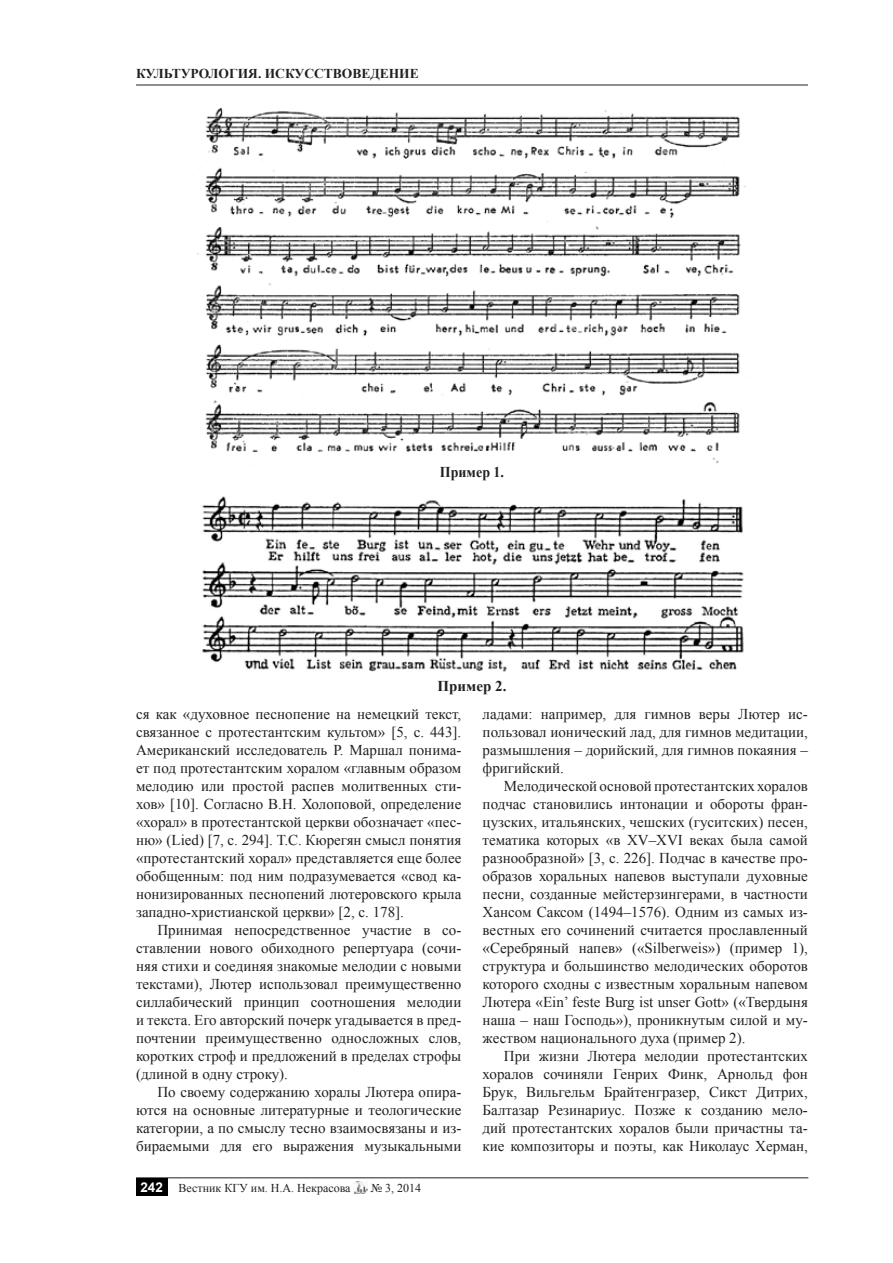
<style>
.page{position:relative;width:893px;height:1263px;background:#fff}
.page>*{position:absolute;margin:0;border:0;box-sizing:border-box;transform-origin:0 0}
.Текст_Статьи{font:15px/18px "Times New Roman";color:#231f20;text-align:justify}
.Литература__слово{font:700 15px "Times New Roman";color:#231f20;scale:.93 1}
.Литература__слово-2{font:700 15px "Times New Roman";color:#231f20}
.t1{font:700 13.5px "Times New Roman";color:#231f20}
.t2{font:12px "Times New Roman";color:#231f20}
.s1{font-family:"Arial";font-weight:700;font-size:13.5px;color:#fff}
</style>
<div class="page">
<hr style="left:136px;top:1177px;width:672px;height:1px;background:#231f20">
<img style="left:354px;top:1181px;width:14px;height:12px">
<div style="left:136px;top:1178px;width:31px;height:17px;background:#000"></div>
<hr style="left:136px;top:85px;width:672px;height:1px;background:#231f20">
<img style="left:197px;top:107px;width:549px;height:356px">
<img style="left:202px;top:496px;width:542px;height:176px">
<p class="t1" style="left:136px;top:64px;width:284px">КУЛЬТУРОЛОГИЯ. ИСКУССТВОВЕДЕНИЕ</p>
<p class="Литература__слово" style="left:440px;top:461px;width:70px">Пример 1.</p>
<p class="Литература__слово-2" style="left:438px;top:675px;width:70px">Пример 2.</p>
<p class="Текст_Статьи" style="left:136px;top:705px;width:327px">ся как «духовное песнопение на немецкий текст, связанное с протестантским культом» [5, с. 443].<br>Американский исследователь Р. Маршал понима&shy;ет под протестантским хоралом «главным образом мелодию или простой распев молитвенных сти&shy;хов» [10]. Согласно В.Н. Холоповой, определение «хорал» в протестантской церкви обозначает «пес&shy;ню» (Lied) [7, с. 294]. Т.С. Кюрегян смысл понятия «протестантский хорал» представляется еще более обобщенным: под ним подразумевается «свод ка&shy;нонизированных песнопений лютеровского крыла западно-христианской церкви» [2, с. 178].</p>
<p class="Текст_Статьи" style="left:136px;top:921px;width:327px;text-indent:21px">Принимая непосредственное участие в со&shy;ставлении нового обиходного репертуара (сочи&shy;няя стихи и соединяя знакомые мелодии с новыми текстами), Лютер использовал преимущественно силлабический принцип соотношения мелодии и текста. Его авторский почерк угадывается в пред&shy;почтении преимущественно односложных слов, коротких строф и предложений в пределах строфы (длиной в одну строку).</p>
<p class="Текст_Статьи" style="left:136px;top:1083px;width:327px;text-indent:21px">По своему содержанию хоралы Лютера опира&shy;ются на основные литературные и теологические категории, а по смыслу тесно взаимосвязаны и из&shy;бираемыми для его выражения музыкальными</p>
<p class="t2" style="left:140px;top:1180px;width:212px"><span class="s1">242</span> Вестник КГУ им. Н.А. Некрасова</p>
<p class="t2" style="left:371px;top:1180px;width:52px">№ 3, 2014</p>
<p class="Текст_Статьи" style="left:483px;top:705px;width:327px">ладами: например, для гимнов веры Лютер ис&shy;пользовал ионический лад, для гимнов медитации, размышления – дорийский, для гимнов покаяния – фригийский.</p>
<p class="Текст_Статьи" style="left:483px;top:777px;width:327px;text-indent:21px">Мелодической основой протестантских хоралов подчас становились интонации и обороты фран&shy;цузских, итальянских, чешских (гуситских) песен, тематика которых «в XV–XVI веках была самой разнообразной» [3, с. 226]. Подчас в качестве про&shy;образов хоральных напевов выступали духовные песни, созданные мейстерзингерами, в частности Хансом Саксом (1494–1576). Одним из самых из&shy;вестных его сочинений считается прославленный «Серебряный напев» («Silberweis») (пример 1), структура и большинство мелодических оборотов которого сходны с известным хоральным напевом Лютера «Ein’ feste Burg ist unser Gott» («Твердыня наша – наш Господь»), проникнутым силой и му&shy;жеством национального духа (пример 2).</p>
<p class="Текст_Статьи" style="left:483px;top:1047px;width:327px;text-indent:21px">При жизни Лютера мелодии протестантских хоралов сочиняли Генрих Финк, Арнольд фон Брук, Вильгельм Брайтенгразер, Сикст Дитрих, Балтазар Резинариус. Позже к созданию мело&shy;дий протестантских хоралов были причастны та&shy;кие композиторы и поэты, как Николаус Херман,</p>
</div>
